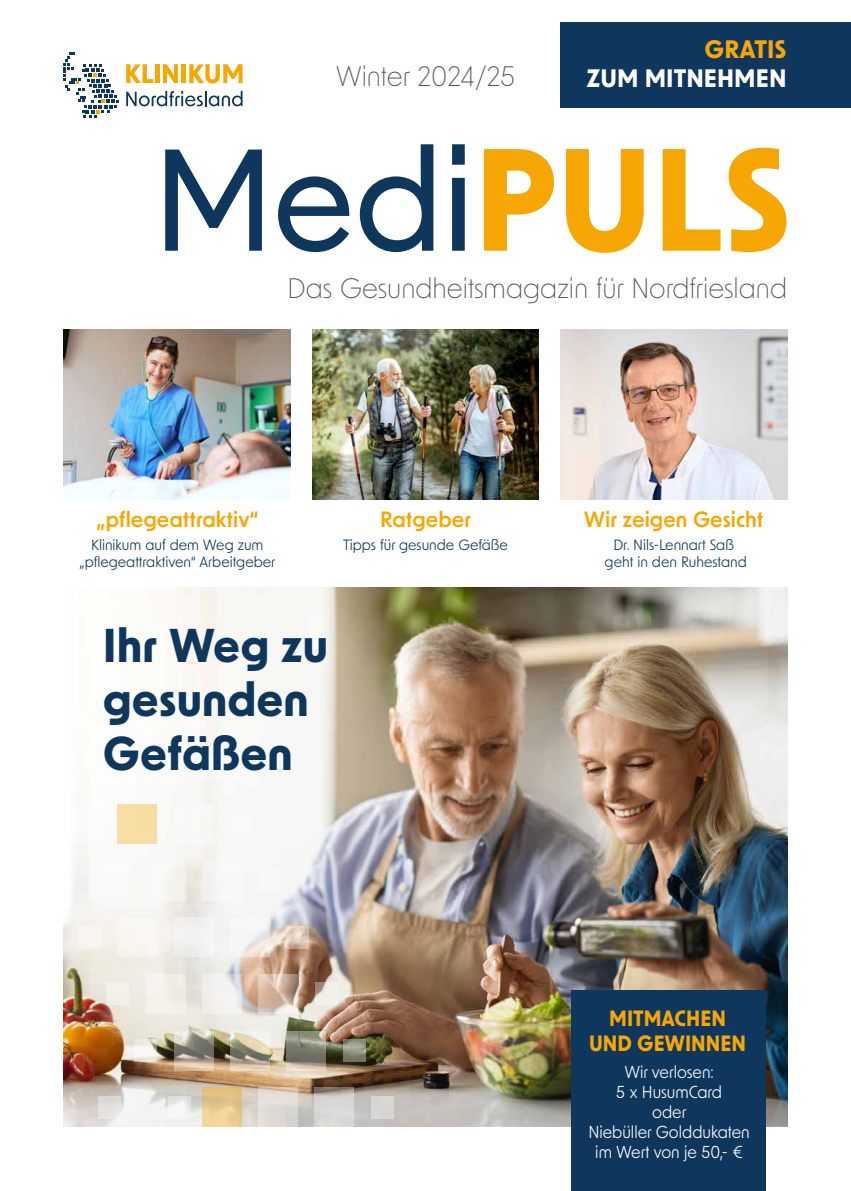
<style>
.page{position:relative;width:851px;height:1191px;background:#fff}
.page>*{position:absolute;margin:0;border:0;box-sizing:border-box;transform-origin:0 0}
.t1{font:500 138px "New Order";color:#0f375d}
.t2{font:700 45px/54px "New Order";color:#0f375d}
.t3{font:300 27px "New Order";color:#565656}
.t4{font:700 24px "New Order";color:#fff}
.t5{font:700 24px "New Order";color:#f7a704}
.t6{font:600 21px "New Order";color:#f7a704}
.t7{font:700 21px/25.2px "New Order";color:#f7a704;text-align:center;scale:.95 1}
.t8{font:16.5px/19.8px "New Order";color:#fff;text-align:center}
.t9{font:14.25px/17.1px "New Order";color:#0f375d;text-align:center}
.s1{font-weight:700;color:#f7a704}
</style>
<div class="page">
<img style="left:64px;top:587px;width:723px;height:540px">
<svg style="left:126px;top:64px;width:27px;height:19px"></svg>
<hr style="left:155px;top:64px;width:4px;height:19px;background:#f7a704">
<svg style="left:163px;top:64px;width:15px;height:19px"></svg>
<div style="left:181px;top:64px;width:5px;height:19px;background:#f7a704"></div>
<svg style="left:189px;top:64px;width:53px;height:19px"></svg>
<svg style="left:126px;top:91px;width:116px;height:15px"></svg>
<svg style="left:64px;top:53px;width:55px;height:65px"></svg>
<div style="left:560px;top:22px;width:290px;height:86px;background:#0f375d"></div>
<img style="left:312px;top:330px;width:227px;height:170px">
<img style="left:64px;top:330px;width:227px;height:170px">
<div style="left:571px;top:990px;width:194px;height:201px;background:#0f375d"></div>
<img style="left:560px;top:329px;width:227px;height:170px">
<div style="left:118px;top:804px;width:39px;height:40px;background:#f8dda4"></div>
<div style="left:202px;top:1087px;width:39px;height:39px;background:linear-gradient(to bottom,#dbbb7b,#f2d8a0)"></div>
<div style="left:70px;top:708px;width:22px;height:23px;background:#fff"></div>
<div style="left:126px;top:708px;width:23px;height:23px;background:#fff"></div>
<div style="left:182px;top:708px;width:23px;height:23px;background:#fff"></div>
<div style="left:33px;top:748px;width:40px;height:39px;background:#fff"></div>
<div style="left:89px;top:748px;width:40px;height:39px;background:#fff"></div>
<div style="left:146px;top:748px;width:39px;height:39px;background:#fff"></div>
<div style="left:202px;top:756px;width:22px;height:23px;background:#f8f9f5"></div>
<div style="left:61px;top:804px;width:40px;height:40px;background:#fff"></div>
<div style="left:174px;top:804px;width:39px;height:40px;background:#f9f9f5"></div>
<div style="left:230px;top:813px;width:23px;height:22px;background:#fff"></div>
<div style="left:50px;top:869px;width:23px;height:23px;background:#fff"></div>
<div style="left:89px;top:861px;width:40px;height:39px;background:#f9faf7"></div>
<div style="left:146px;top:861px;width:39px;height:39px;background:#f8f7f3"></div>
<div style="left:202px;top:861px;width:39px;height:39px;background:#f7f7f5"></div>
<div style="left:258px;top:869px;width:23px;height:23px;background:#f8f8f8"></div>
<div style="left:78px;top:926px;width:23px;height:22px;background:#f8f5f0"></div>
<div style="left:118px;top:917px;width:39px;height:40px;background:#f9f6f1"></div>
<div style="left:174px;top:917px;width:39px;height:40px;background:#f2f2ef"></div>
<svg style="left:230px;top:917px;width:40px;height:40px;fill:#f6f5f5"></svg>
<svg style="left:286px;top:926px;width:23px;height:22px"></svg>
<div style="left:106px;top:982px;width:23px;height:23px;background:#f2f0ea"></div>
<div style="left:146px;top:974px;width:39px;height:39px;background:#f3f1eb"></div>
<svg style="left:202px;top:974px;width:39px;height:39px;fill:#f1f0ed"></svg>
<svg style="left:258px;top:974px;width:40px;height:39px;background:#d2baaa"></svg>
<svg style="left:315px;top:982px;width:22px;height:23px"></svg>
<svg style="left:134px;top:1039px;width:23px;height:22px"></svg>
<svg style="left:174px;top:1030px;width:39px;height:40px;background:#aca494"></svg>
<svg style="left:230px;top:1030px;width:40px;height:40px;background:#c2bba6"></svg>
<svg style="left:286px;top:1030px;width:40px;height:40px;background:#91907f"></svg>
<svg style="left:343px;top:1039px;width:22px;height:22px"></svg>
<div style="left:98px;top:1095px;width:22px;height:23px;background:linear-gradient(to right,#e0dbd8,#e3e2de)"></div>
<svg style="left:258px;top:1087px;width:40px;height:39px;background:#dfd8d1"></svg>
<svg style="left:315px;top:1087px;width:39px;height:39px;background:#cbc8c3"></svg>
<div style="left:371px;top:1095px;width:22px;height:23px;background:#d7d5d3"></div>
<svg style="left:168px;top:1095px;width:23px;height:23px"></svg>
<h3 class="t3" style="left:335px;top:58px;width:181px">Winter 2024/25</h3>
<h3 class="t5" style="left:704px;top:34px;width:83px">GRATIS</h3>
<h3 class="t4" style="left:586px;top:63px;width:201px">ZUM MITNEHMEN</h3>
<h1 class="t1" style="left:153px;top:111px;width:640px">Medi<span class="s1">PULS</span></h1>
<h3 class="t3" style="left:287px;top:270px;width:501px">Das Gesundheitsmagazin für Nordfriesland</h3>
<h3 class="t6" style="left:97px;top:506px;width:163px">„pflegeattraktiv“</h3>
<p class="t9" style="left:79px;top:536px;width:197px">Klinikum auf dem Weg zum „pflegeattraktiven“ Arbeitgeber</p>
<h3 class="t6" style="left:380px;top:506px;width:92px">Ratgeber</h3>
<p class="t9" style="left:343px;top:536px;width:166px">Tipps für gesunde Gefäße</p>
<h3 class="t6" style="left:584px;top:506px;width:181px">Wir zeigen Gesicht</h3>
<p class="t9" style="left:604px;top:536px;width:144px">Dr. Nils-Lennart Saß geht in den Ruhestand</p>
<h2 class="t2" style="left:103px;top:616px;width:227px">Ihr Weg zu gesunden<br>Gefäßen</h2>
<h3 class="t7" style="left:589px;top:1004px;width:167px">MITMACHEN<br>UND GEWINNEN</h3>
<p class="t8" style="left:588px;top:1061px;width:163px">Wir verlosen:<br>5 x HusumCard<br>oder<br>Niebüller Golddukaten im Wert von je 50,- €</p>
</div>
